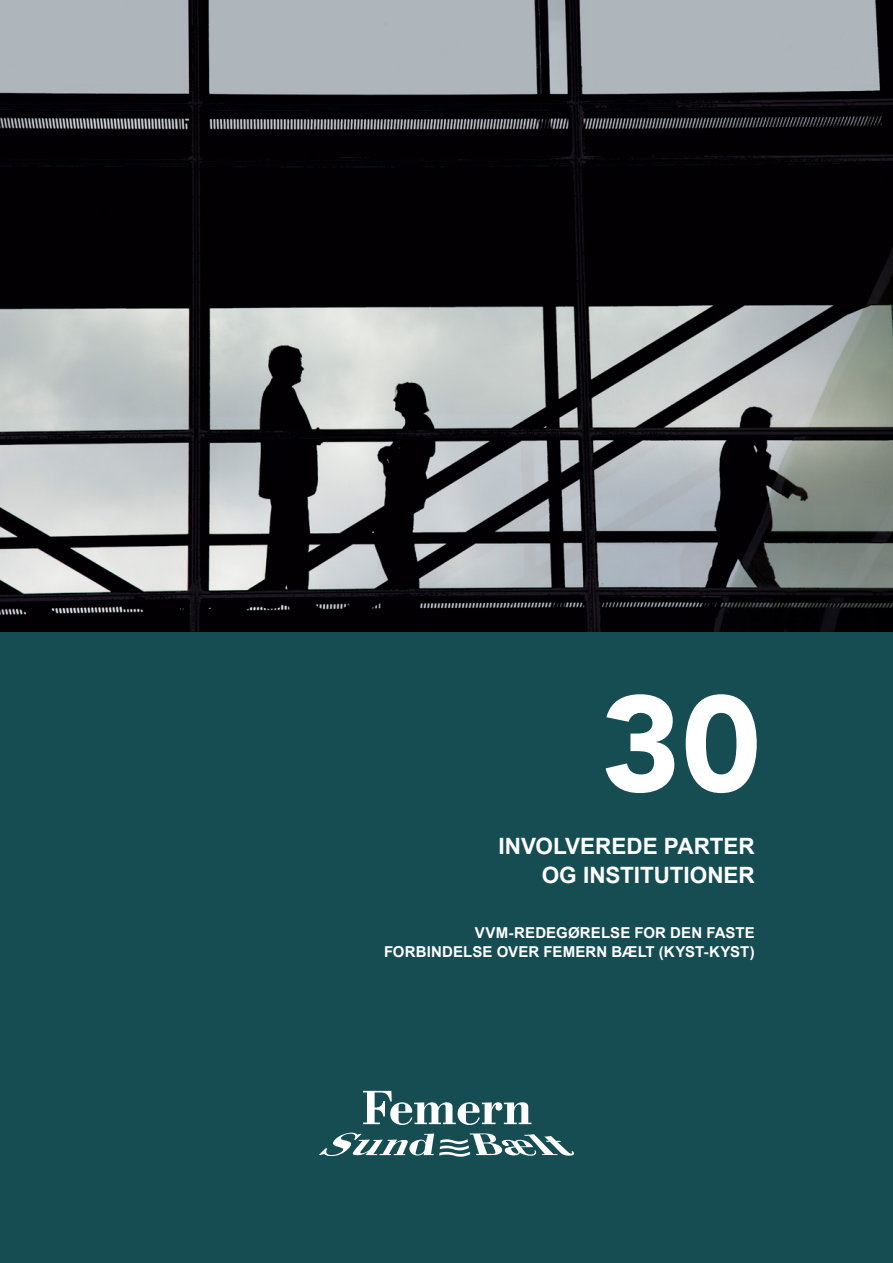
<style>
.page{position:relative;width:893px;height:1263px;background:#fff}
.page>*{position:absolute;margin:0;border:0;box-sizing:border-box;transform-origin:0 0}
.Skilleblade{font:900 135px "Avenir LT Std";color:#fff}
.Overskrift{font:700 22.5px/28.5px "Arial";color:#fff;text-align:right}
.t1{font:700 15px/19.5px "Arial";letter-spacing:.01em;color:#fff;text-align:right}
</style>
<div class="page">
<div style="left:0;top:631px;width:893px;height:632px;background:#164d53"></div>
<img style="left:0;top:0;width:893px;height:631px">
<svg style="left:319px;top:1132px;width:255px;height:25px"></svg>
<svg style="left:363px;top:1091px;width:168px;height:34px"></svg>
<p class="Skilleblade" style="left:601px;top:663px;width:161px">30</p>
<p class="Overskrift" style="left:499px;top:833px;width:258px">INVOLVEREDE PARTER<br>OG INSTITUTIONER</p>
<p class="t1" style="left:384px;top:923px;width:372px">VVM-REDEGØRELSE FOR DEN FASTE<br>FORBINDELSE OVER FEMERN BÆLT (KYST-KYST)</p>
</div>
